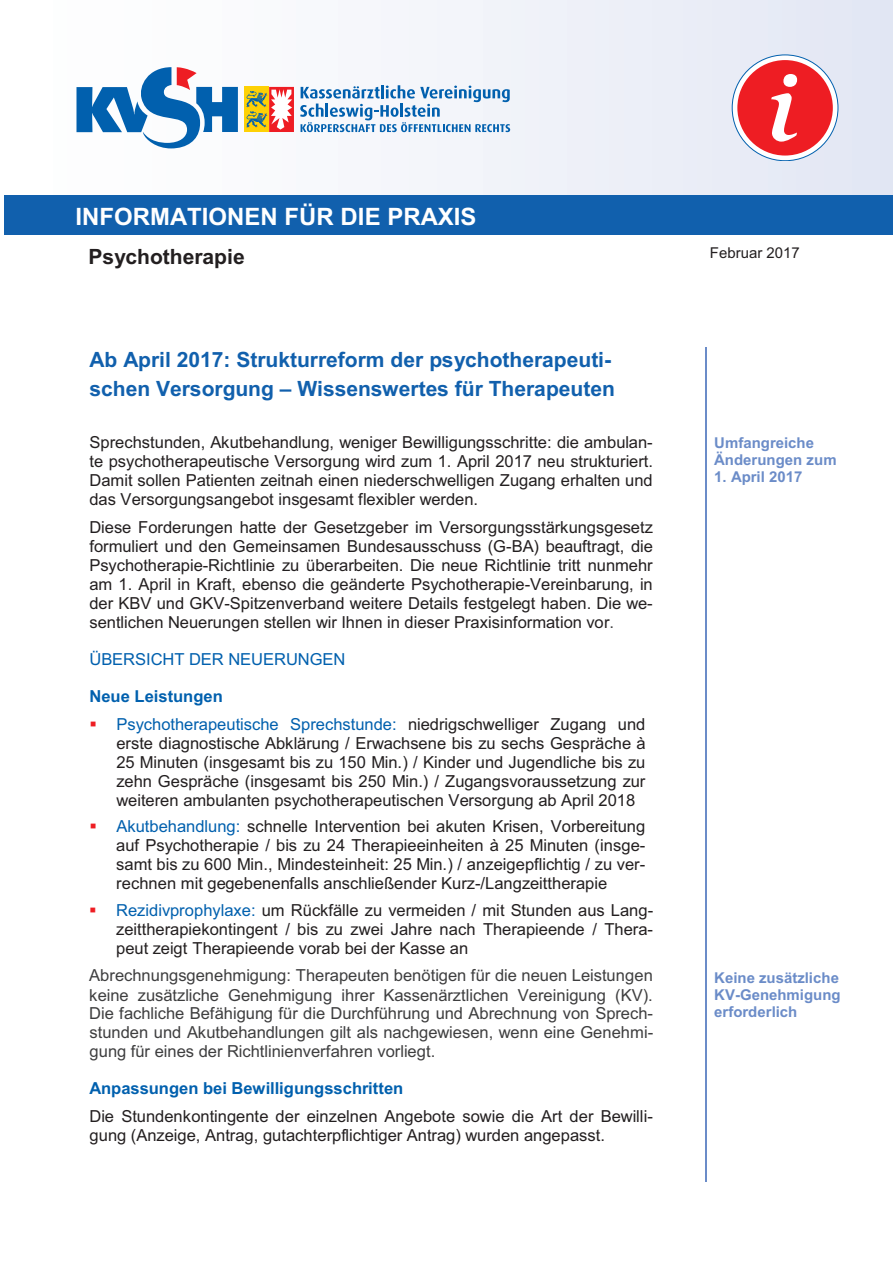
<style>
.page{position:relative;width:893px;height:1263px;background:#fff}
.page>*{position:absolute;margin:0;border:0;box-sizing:border-box;transform-origin:0 0}
.t1{font:italic 700 94.8px "Slimbach Std";color:#fff}
.t2{font:700 24px "Arial";color:#fff}
.t3{font:700 21px/29px "Arial";color:#1160ad}
.t4{font:700 21px "Arial";color:#231f20}
.t5{font:16.5px/18.9px "Arial";color:#231f20;text-align:justify}
.t6{font:16.5px/19px "Arial";letter-spacing:-.005em;color:#3e3e3f;text-align:justify}
.t7{font:16.5px/28px "Arial";color:#0160ae}
.t8{font:700 15px/17.2px "Arial";color:#6b8cc8}
.t9{font:15px "Arial";color:#231f20}
.s1{color:#3e3e3f}
.s2{font-weight:700}
.s3{color:#231f20}
.s4{color:#0160ae}
.s5{font-weight:700;color:#0160ae}
</style>
<div class="page">
<div style="left:0;top:0;width:893px;height:195px;background:linear-gradient(to right,#fff,#e2e7f4)"></div>
<div style="left:4px;top:195px;width:889px;height:39px;background:#1160ad"></div>
<hr style="left:705px;top:348px;width:2px;height:834px;background:#6b8cc8">
<svg style="left:76px;top:67px;width:162px;height:81px"></svg>
<div style="left:244px;top:87px;width:25px;height:45px;background:#fed105"></div>
<div style="left:269px;top:87px;width:25px;height:45px;background:#ee1d23"></div>
<svg style="left:246px;top:89px;width:46px;height:41px"></svg>
<svg style="left:300px;top:85px;width:210px;height:47px"></svg>
<svg style="left:732px;top:55px;width:106px;height:106px"></svg>
<div style="left:737px;top:60px;width:96px;height:96px;background:#ee1d23;border-radius:50%"></div>
<p class="t1" style="left:768px;top:53px;width:31px">i</p>
<p class="t2" style="left:75px;top:200px;width:403px">INFORMATIONEN FÜR DIE PRAXIS</p>
<p class="t4" style="left:88px;top:243px;width:158px">Psychotherapie</p>
<p class="t9" style="left:710px;top:243px;width:91px">Februar 2017</p>
<p class="t3" style="left:89px;top:346px;width:527px">Ab April 2017: Strukturreform der psychotherapeuti&shy;schen Versorgung – Wissenswertes für Therapeuten</p>
<p class="t5" style="left:89px;top:433px;width:565px">Sprechstunden, Akutbehandlung, weniger Bewilligungsschritte: die ambulan&shy;te psychotherapeutische Versorgung wird zum 1. April 2017 neu strukturiert.<br>Damit sollen Patienten zeitnah einen niederschwelligen Zugang erhalten und das Versorgungsangebot insgesamt flexibler werden.</p>
<p class="t5" style="left:89px;top:518px;width:565px">Diese Forderungen hatte der Gesetzgeber im Versorgungsstärkungsgesetz formuliert und den Gemeinsamen Bundesausschuss (G-BA) beauftragt, die Psychotherapie-Richtlinie zu überarbeiten. Die neue Richtlinie tritt nunmehr am 1. April in Kraft, ebenso die geänderte Psychotherapie-Vereinbarung, in der KBV und GKV-Spitzenverband weitere Details festgelegt haben. Die we&shy;sentlichen Neuerungen stellen wir Ihnen in dieser Praxisinformation vor<span class="s1">.</span></p>
<p class="t7" style="left:89px;top:645px;width:258px">ÜBERSICHT DER NEUERUNGEN</p>
<p class="t7" style="left:116px;top:682px;width:530px;text-indent:-27px"><span class="s2">Neue Leistungen<br></span>Psychotherapeutische Sprechstunde: <span class="s3">niedrigschwelliger Zugang und</span></p>
<p class="t5" style="left:116px;top:734px;width:531px">erste diagnostische Abklärung / Erwachsene bis zu sechs Gespräche à 25 Minuten (insgesamt bis zu 150 Min.) / Kinder und Jugendliche bis zu zehn Gespräche (insgesamt bis 250 Min.) / Zugangsvoraussetzung zur weiteren ambulanten psychotherapeutischen Versorgung ab April 2018</p>
<p class="t5" style="left:116px;top:817px;width:530px"><span class="s4">Akutbehandlung:</span> schnelle Intervention bei akuten Krisen, Vorbereitung auf Psychotherapie / bis zu 24 Therapieeinheiten à 25 Minuten (insge&shy;samt bis zu 600 Min., Mindesteinheit: 25 Min.) / anzeigepflichtig / zu ver&shy;rechnen mit gegebenenfalls anschließender Kurz-/Langzeittherapie</p>
<p class="t5" style="left:116px;top:900px;width:538px"><span class="s4">Rezidivprophylaxe:</span> um Rückfälle zu vermeiden / mit Stunden aus Lang&shy;zeittherapiekontingent / bis zu zwei Jahre nach Therapieende / Thera&shy;peut zeigt Therapieende vorab bei der Kasse an</p>
<p class="t6" style="left:89px;top:966px;width:565px">Abrechnungsgenehmigung: Therapeuten benötigen für die neuen Leistungen keine zusätzliche Genehmigung ihrer Kassenärztlichen Vereinigung (KV).<br>Die fachliche Befähigung für die Durchführung und Abrechnung von Sprech&shy;stunden und Akutbehandlungen gilt als nachgewiesen, wenn eine Genehmi&shy;gung für eines der Richtlinienverfahren vorliegt.</p>
<p class="t5" style="left:90px;top:1074px;width:565px;line-height:28.2px"><span class="s5">Anpassungen bei Bewilligungsschritten<br></span>Die Stundenkontingente der einzelnen Angebote sowie die Art der Bewilli-</p>
<p class="t5" style="left:89px;top:1126px;width:517px">gung (Anzeige, Antrag, gutachterpflichtiger Antrag) wurden angepasst.</p>
<p class="t8" style="left:714px;top:434px;width:124px">Umfangreiche<br>Änderungen zum</p>
<p class="t8" style="left:714px;top:469px;width:90px">1. April 2017</p>
<p class="t8" style="left:714px;top:969px;width:128px;text-align:justify">Keine zusätzliche KV-Genehmigung erforderlich</p>
</div>
